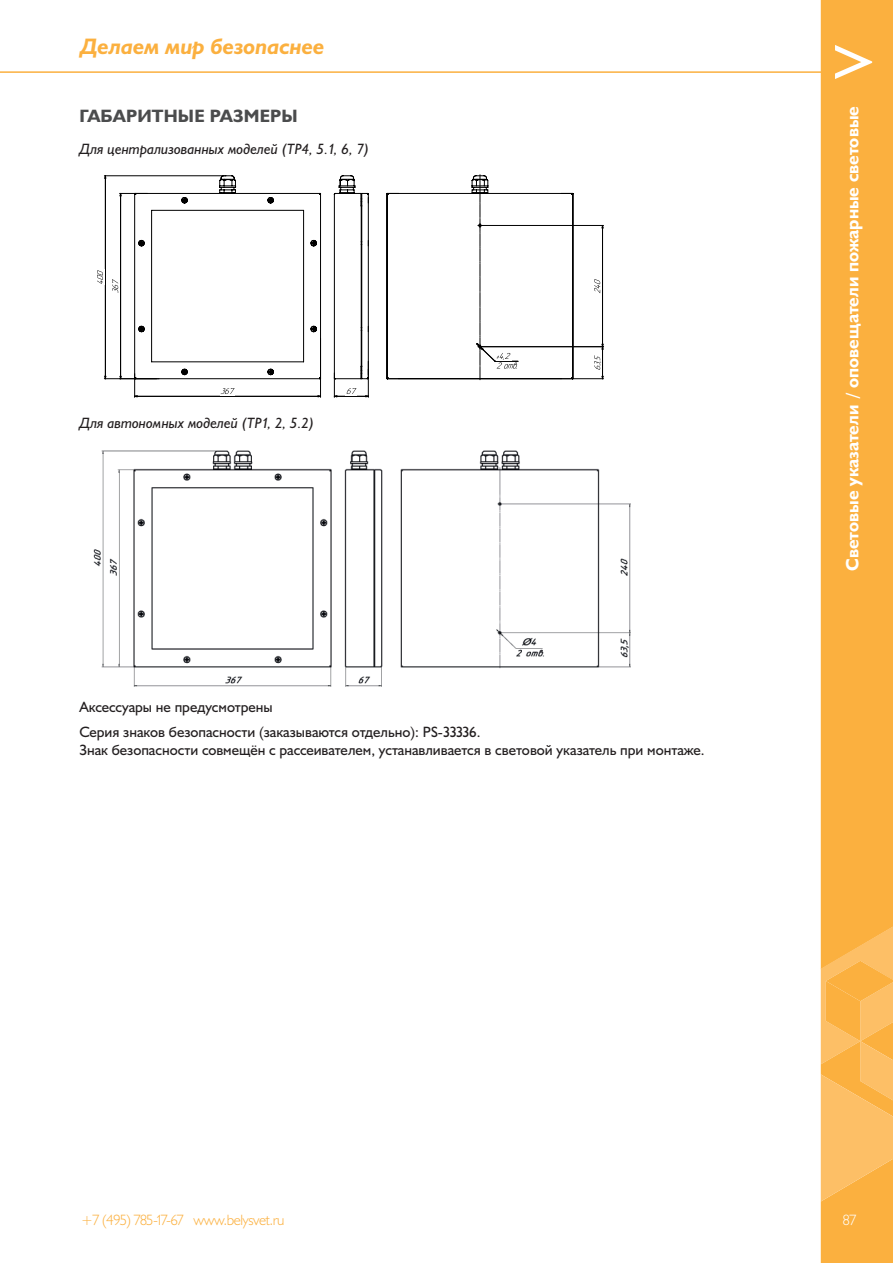
<style>
.page{position:relative;width:893px;height:1263px;background:#fff}
.page>*{position:absolute;margin:0;border:0;box-sizing:border-box;transform-origin:0 0}
.t1{font:54px "Humanist 521 BT";color:#fff}
.t2{font:italic 700 22.5px "Humanist 521 BT";color:#fbb03f}
.t3{font:700 18px "Humanist 521 BT";color:#fff}
.podzag1{font:700 18px "Humanist 521 BT";letter-spacing:.01em;color:#4b4c4d}
.text{font:15px "Humanist 521 BT";color:#231f20}
.model_black{font:italic 15px "Humanist 521 BT";color:#231f20}
.t4{font:300 15px "Humanist 521 BT";letter-spacing:-.03em;color:#fbb03f}
.t5{font:300 15px "Humanist 521 BT";color:#fff}
</style>
<div class="page">
<div style="left:821px;top:0;width:72px;height:914px;background:#fbb03f"></div>
<svg style="left:821px;top:914px;width:72px;height:349px;background:#fbb751"></svg>
<hr style="left:0;top:71px;width:893px;height:2px;background:#fbb03f">
<hr style="left:104px;top:175px;width:122px;height:1px;background:#000">
<hr style="left:104px;top:378px;width:55px;height:1px;background:#000">
<svg style="left:112px;top:175px;width:210px;height:222px"></svg>
<hr style="left:105px;top:176px;width:1px;height:203px;background:#000">
<svg style="left:97px;top:270px;width:6px;height:14px"></svg>
<svg style="left:333px;top:175px;width:36px;height:222px"></svg>
<hr style="left:480px;top:225px;width:124px;height:1px;background:#000">
<hr style="left:573px;top:378px;width:31px;height:1px;background:#000">
<hr style="left:480px;top:346px;width:124px;height:1px;background:#000">
<hr style="left:602px;top:225px;width:1px;height:122px;background:#000">
<svg style="left:594px;top:279px;width:6px;height:14px"></svg>
<hr style="left:602px;top:347px;width:1px;height:32px;background:#000">
<svg style="left:594px;top:344px;width:8px;height:26px"></svg>
<svg style="left:386px;top:175px;width:188px;height:205px"></svg>
<img style="left:94px;top:450px;width:536px;height:237px">
<h2 class="t2" style="left:81px;top:32px;width:245px">Делаем мир безопаснее</h2>
<p class="podzag1" style="left:80px;top:105px;width:220px">ГАБАРИТНЫЕ РАЗМЕРЫ</p>
<p class="model_black" style="left:79px;top:140px;width:291px">Для централизованных моделей (ТР4, 5.1, 6, 7)</p>
<p class="model_black" style="left:79px;top:414px;width:236px">Для автономных моделей (ТР1, 2, 5.2)</p>
<p class="text" style="left:79px;top:698px;width:195px">Аксессуары не предусмотрены</p>
<p class="text" style="left:79px;top:722px;width:403px">Серия знаков безопасности (заказываются отдельно): PS-33336.</p>
<p class="text" style="left:79px;top:740px;width:627px">Знак безопасности совмещён с рассеивателем, устанавливается в световой указатель при монтаже.</p>
<h1 class="t1" style="left:820px;top:78px;width:36px;rotate:-90deg">V</h1>
<p class="t3" style="left:841px;top:571px;width:466px;rotate:-90deg">Световые указатели / оповещатели пожарные световые</p>
<p class="t4" style="left:81px;top:1211px;width:205px">+7 (495) 785-17-67 www.belysvet.ru</p>
<p class="t5" style="left:843px;top:1211px;width:16px">87</p>
</div>
